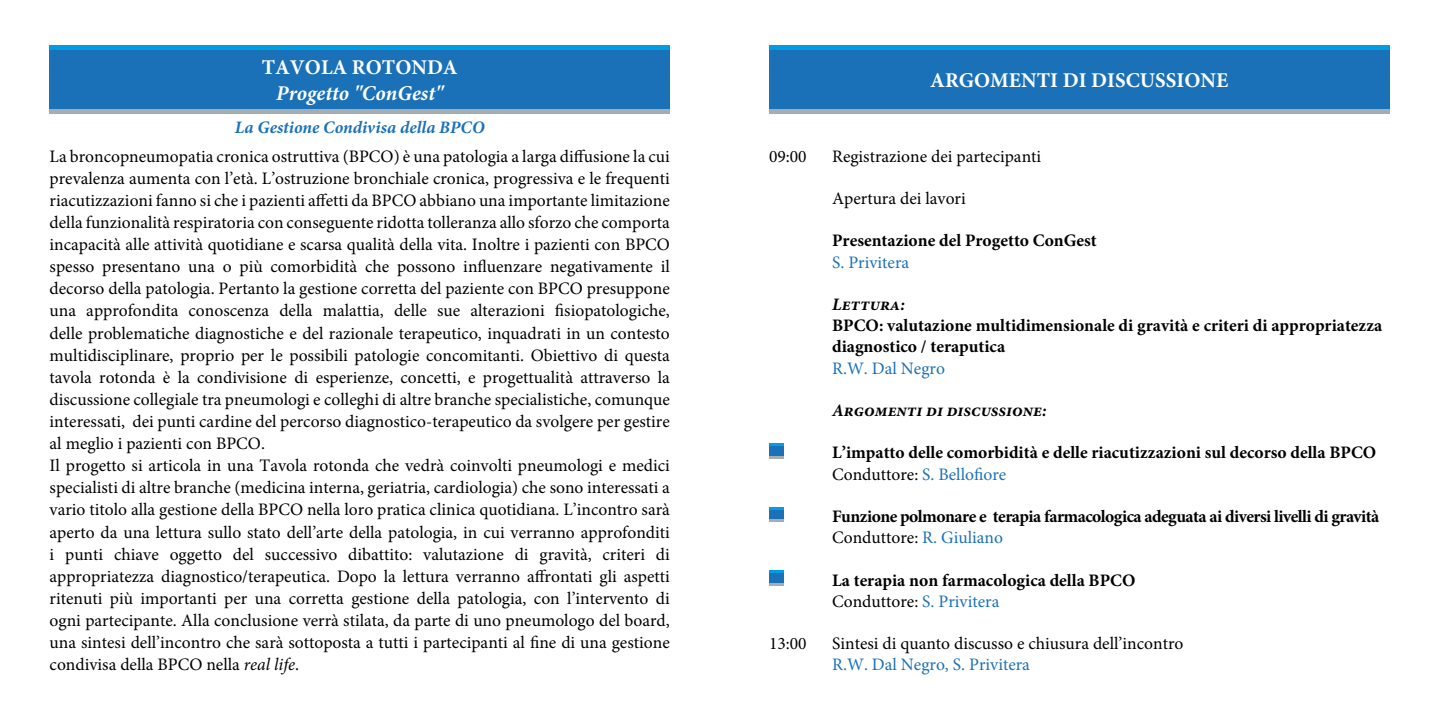
<style>
.page{position:relative;width:1439px;height:720px;background:#fff}
.page>*{position:absolute;margin:0;border:0;box-sizing:border-box;transform-origin:0 0}
.t1{font:700 21px "Minion Pro";color:#fff}
.t2{font:italic 700 21px "Minion Pro";color:#fff}
.t3{font:17.5px/22.1px "Minion Pro";color:#000}
.t4{font:700 17.5px/21.2px "Minion Pro";color:#000}
.t5{font:17.5px "Minion Pro";color:#1b71b8}
.t6{font:italic 700 17.5px "Minion Pro";color:#000}
.t7{font:italic 700 17.5px "Minion Pro";letter-spacing:.005em;color:#1b71b8}
.s1{font-style:italic}
.s2{font-weight:400}
.s3{font-weight:400;color:#1b71b8}
</style>
<div class="page">
<div style="left:50px;top:50px;width:620px;height:59px;background:#1b71b8"></div>
<div style="left:50px;top:45px;width:620px;height:5px;background:#009de2"></div>
<div style="left:50px;top:109px;width:620px;height:5px;background:#a4adb2"></div>
<div style="left:769px;top:50px;width:620px;height:59px;background:#1b71b8"></div>
<div style="left:769px;top:45px;width:620px;height:5px;background:#009de2"></div>
<div style="left:769px;top:109px;width:620px;height:5px;background:#a4adb2"></div>
<div style="left:769px;top:446px;width:15px;height:9px;background:#1b71b8"></div>
<hr style="left:769px;top:443px;width:15px;height:3px;background:#009de2">
<hr style="left:769px;top:455px;width:15px;height:3px;background:#a4adb2">
<div style="left:769px;top:509px;width:15px;height:10px;background:#1b71b8"></div>
<svg style="left:769px;top:507px;width:15px;height:2px"></svg>
<svg style="left:769px;top:519px;width:15px;height:2px"></svg>
<div style="left:769px;top:573px;width:15px;height:10px;background:#1b71b8"></div>
<hr style="left:769px;top:570px;width:15px;height:3px;background:#009de2">
<svg style="left:769px;top:583px;width:15px;height:2px"></svg>
<p class="t1" style="left:262px;top:53px;width:198px">TAVOLA ROTONDA</p>
<p class="t2" style="left:276px;top:78px;width:169px">Progetto "ConGest"</p>
<p class="t7" style="left:235px;top:115px;width:251px">La Gestione Condivisa della BPCO</p>
<p class="t3" style="left:50px;top:145px;width:622px">La broncopneumopatia cronica ostruttiva (BPCO) è una patologia a larga diffusione la cui prevalenza aumenta con l’età. L’ostruzione bronchiale cronica, progressiva e le frequenti riacutizzazioni fanno si che i pazienti affetti da BPCO abbiano una importante limitazione della funzionalità respiratoria con conseguente ridotta tolleranza allo sforzo che comporta incapacità alle attività quotidiane e scarsa qualità della vita. Inoltre i pazienti con BPCO spesso presentano una o più comorbidità che possono influenzare negativamente il decorso della patologia. Pertanto la gestione corretta del paziente con BPCO presuppone una approfondita conoscenza della malattia, delle sue alterazioni fisiopatologiche, delle problematiche diagnostiche e del razionale terapeutico, inquadrati in un contesto multidisciplinare, proprio per le possibili patologie concomitanti. Obiettivo di questa tavola rotonda è la condivisione di esperienze, concetti, e progettualità attraverso la discussione collegiale tra pneumologi e colleghi di altre branche specialistiche, comunque interessati, dei punti cardine del percorso diagnostico-terapeutico da svolgere per gestire al meglio i pazienti con BPCO.<br>Il progetto si articola in una Tavola rotonda che vedrà coinvolti pneumologi e medici specialisti di altre branche (medicina interna, geriatria, cardiologia) che sono interessati a vario titolo alla gestione della BPCO nella loro pratica clinica quotidiana. L’incontro sarà aperto da una lettura sullo stato dell’arte della patologia, in cui verranno approfonditi i punti chiave oggetto del successivo dibattito: valutazione di gravità, criteri di appropriatezza diagnostico/terapeutica. Dopo la lettura verranno affrontati gli aspetti ritenuti più importanti per una corretta gestione della patologia, con l’intervento di ogni partecipante. Alla conclusione verrà stilata, da parte di uno pneumologo del board, una sintesi dell’incontro che sarà sottoposta a tutti i partecipanti al fine di una gestione condivisa della BPCO nella <span class="s1">real life</span>.</p>
<p class="t1" style="left:930px;top:66px;width:299px">ARGOMENTI DI DISCUSSIONE</p>
<p class="t3" style="left:769px;top:145px;width:39px">09:00</p>
<p class="t3" style="left:832px;top:145px;width:211px">Registrazione dei partecipanti</p>
<p class="t3" style="left:832px;top:187px;width:135px">Apertura dei lavori</p>
<p class="t4" style="left:832px;top:230px;width:266px">Presentazione del Progetto ConGest</p>
<p class="t5" style="left:832px;top:250px;width:79px">S. Privitera</p>
<p class="t6" style="left:832px;top:292px;width:74px">Lettura:</p>
<p class="t4" style="left:832px;top:315px;width:552px">BPCO: valutazione multidimensionale di gravità e criteri di appropriatezza diagnostico / teraputica</p>
<p class="t5" style="left:832px;top:356px;width:114px">R.W. Dal Negro</p>
<p class="t6" style="left:832px;top:398px;width:216px">Argomenti di discussione:</p>
<p class="t4" style="left:832px;top:442px;width:546px">L’impatto delle comorbidità e delle riacutizzazioni sul decorso della BPCO<br><span class="s2">Conduttore:</span> <span class="s3">S. Bellofiore</span></p>
<p class="t4" style="left:832px;top:505px;width:549px">Funzione polmonare e terapia farmacologica adeguata ai diversi livelli di gravità<br><span class="s2">Conduttore:</span> <span class="s3">R. Giuliano</span></p>
<p class="t4" style="left:832px;top:569px;width:305px">La terapia non farmacologica della BPCO<br><span class="s2">Conduttore:</span> <span class="s3">S. Privitera</span></p>
<p class="t3" style="left:769px;top:632px;width:39px">13:00</p>
<p class="t3" style="left:832px;top:632px;width:353px">Sintesi di quanto discusso e chiusura dell’incontro</p>
<p class="t5" style="left:832px;top:652px;width:199px">R.W. Dal Negro, S. Privitera</p>
</div>
